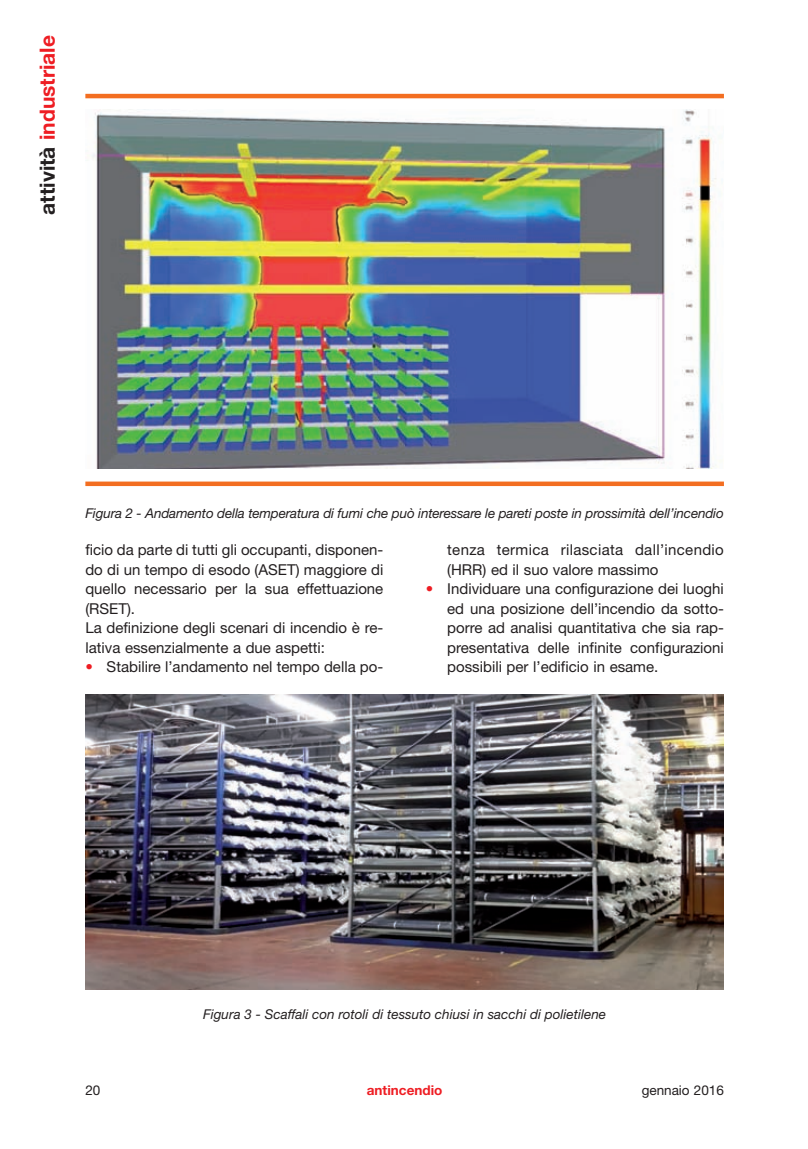
<style>
.page{position:relative;width:808px;height:1149px;background:#fff}
.page>*{position:absolute;margin:0;border:0;box-sizing:border-box;transform-origin:0 0}
.t1{font:700 21px "Helvetica Neue";color:#ee1d23}
.t2{font:15px/19.5px "Helvetica Neue";color:#231f20}
.t3{font:15px/19.5px "Helvetica Neue";letter-spacing:.02em;color:#231f20}
.t4{font:italic 13.5px "Helvetica Neue";letter-spacing:-.01em;color:#231f20}
.t5{font:13.5px "Helvetica Neue";color:#231f20}
.t6{font:700 13.5px "Helvetica Neue";color:#ee1d23}
.s1{color:#231f20}
.s2{color:#ee1d23}
</style>
<div class="page">
<img style="left:85px;top:93px;width:639px;height:897px">
<h1 class="t1" style="left:34px;top:214px;width:181px;rotate:-90deg"><span class="s1">attività</span> industriale</h1>
<p class="t4" style="left:85px;top:505px;width:639px">Figura 2 - Andamento della temperatura di fumi che può interessare le pareti poste in prossimità dell’incendio</p>
<p class="t2" style="left:85px;top:540px;width:299px">ficio da parte di tutti gli occupanti, disponen&shy;do di un tempo di esodo (ASET) maggiore di quello necessario per la sua effettuazione (RSET).<br>La definizione degli scenari di incendio è re&shy;lativa essenzialmente a due aspetti:</p>
<p class="t2" style="left:85px;top:657px;width:299px"><span class="s2">•</span> Stabilire l’andamento nel tempo della po-</p>
<p class="t3" style="left:447px;top:540px;width:278px">tenza termica rilasciata dall’incendio (HRR) ed il suo valore massimo</p>
<p class="t2" style="left:447px;top:579px;width:278px;text-align:justify;text-indent:-21px"><span class="s2">•</span> Individuare una configurazione dei luoghi ed una posizione dell’incendio da sotto&shy;porre ad analisi quantitativa che sia rap&shy;presentativa delle infinite configurazioni possibili per l’edificio in esame.</p>
<p class="t4" style="left:203px;top:1006px;width:404px">Figura 3 - Scaffali con rotoli di tessuto chiusi in sacchi di polietilene</p>
<p class="t5" style="left:85px;top:1081px;width:17px">20</p>
<p class="t6" style="left:366px;top:1081px;width:77px">antincendio</p>
<p class="t5" style="left:641px;top:1081px;width:84px">gennaio 2016</p>
</div>
